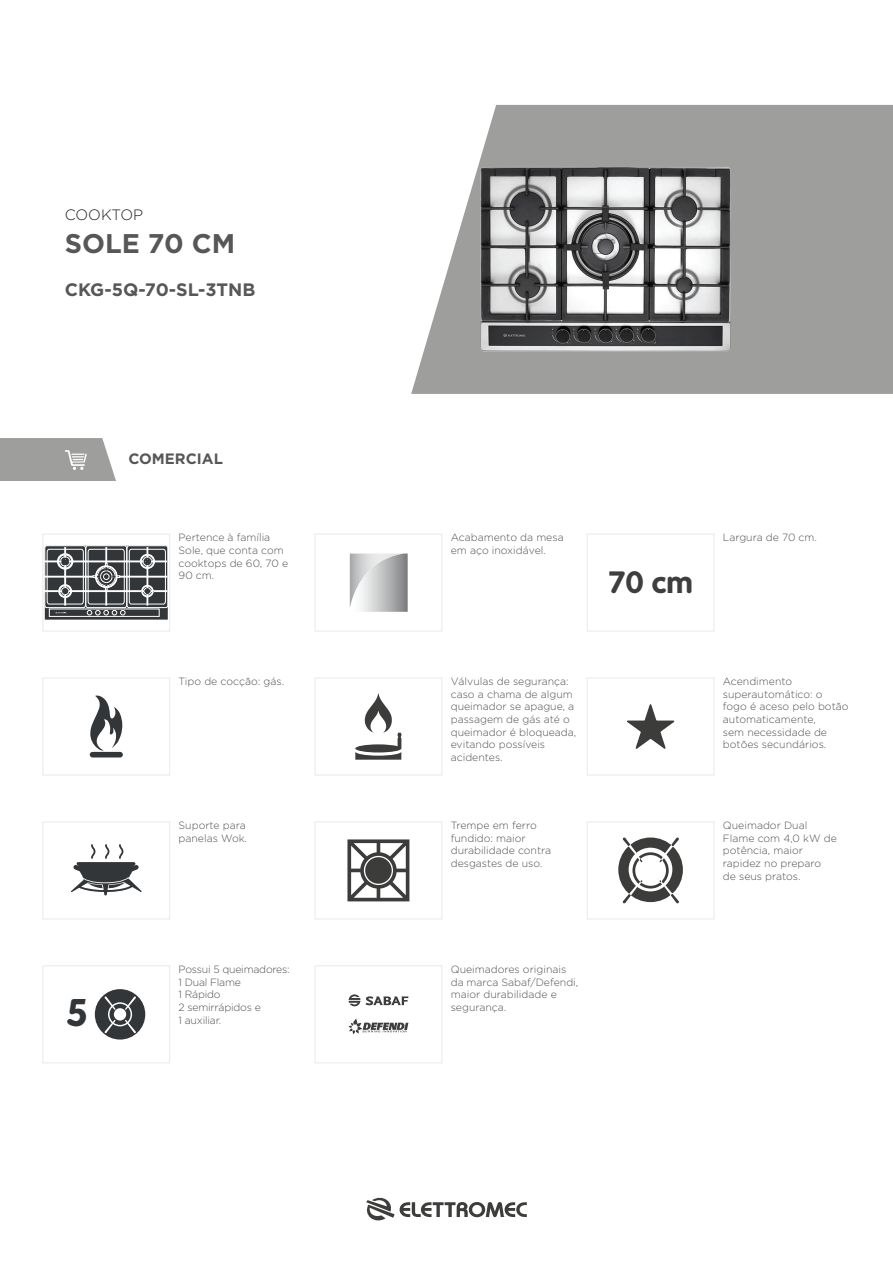
<style>
.page{position:relative;width:893px;height:1263px;background:#fff}
.page>*{position:absolute;margin:0;border:0;box-sizing:border-box;transform-origin:0 0}
.t1{font:700 37.5px "Folks";color:#333638}
.t2{font:700 30px "Folks";color:#3e3e3f}
.t3{font:700 27px "Gotham";color:#575757}
.t4{font:700 18px "Gotham";color:#575757}
.t5{font:700 15px "Gotham";color:#575757}
.t6{font:300 15px "Gotham";letter-spacing:-.005em;color:#231f20}
.texto_icone{font:300 10.5px/12.6px "Gotham";color:#4f5153}
.texto_icone-2{font:300 10.5px/12.6px "Gotham";letter-spacing:-.02em;color:#4f5153}
</style>
<div class="page">
<svg style="left:411px;top:105px;width:482px;height:289px;background:#ababa9"></svg>
<svg style="left:0;top:438px;width:116px;height:43px;background:#a6a6a4"></svg>
<svg style="left:366px;top:1197px;width:161px;height:24px"></svg>
<svg style="left:90px;top:695px;width:33px;height:56px"></svg>
<div style="left:90px;top:752px;width:33px;height:5px;background:#333638;border-radius:3px"></div>
<div style="left:43px;top:678px;width:127px;height:97px;border:1px solid #e8e9e7"></div>
<svg style="left:355px;top:693px;width:47px;height:67px"></svg>
<div style="left:315px;top:678px;width:127px;height:97px;border:1px solid #e8e9e7"></div>
<svg style="left:71px;top:844px;width:71px;height:52px"></svg>
<div style="left:43px;top:821px;width:127px;height:98px;border:1px solid #e8e9e7"></div>
<svg style="left:347px;top:839px;width:62px;height:62px"></svg>
<div style="left:315px;top:821px;width:127px;height:98px;border:1px solid #e8e9e7"></div>
<div style="left:95px;top:989px;width:50px;height:50px;background:#333638;border-radius:50%"></div>
<svg style="left:104px;top:996px;width:32px;height:37px"></svg>
<div style="left:43px;top:965px;width:127px;height:98px;border:1px solid #e8e9e7"></div>
<svg style="left:618px;top:837px;width:65px;height:66px"></svg>
<div style="left:587px;top:821px;width:127px;height:98px;border:1px solid #e8e9e7"></div>
<svg style="left:361px;top:553px;width:47px;height:59px"></svg>
<img style="left:350px;top:553px;width:53px;height:55px">
<div style="left:315px;top:534px;width:127px;height:97px;border:1px solid #e8e9e7"></div>
<div style="left:587px;top:534px;width:127px;height:97px;border:1px solid #e8e9e7"></div>
<svg style="left:627px;top:704px;width:47px;height:45px"></svg>
<div style="left:587px;top:678px;width:127px;height:97px;border:1px solid #e8e9e7"></div>
<svg style="left:348px;top:994px;width:60px;height:13px"></svg>
<svg style="left:348px;top:1019px;width:60px;height:15px"></svg>
<div style="left:315px;top:965px;width:127px;height:98px;border:1px solid #e8e9e7"></div>
<svg style="left:45px;top:545px;width:123px;height:75px;background:#6e7072"></svg>
<div style="left:43px;top:534px;width:127px;height:97px;border:1px solid #e8e9e7"></div>
<img style="left:467px;top:161px;width:277px;height:196px">
<p class="t6" style="left:65px;top:207px;width:80px">COOKTOP</p>
<p class="t3" style="left:65px;top:227px;width:172px">SOLE 70 CM</p>
<p class="t4" style="left:65px;top:279px;width:192px">CKG-5Q-70-SL-3TNB</p>
<p class="t1" style="left:66px;top:991px;width:23px">5</p>
<h3 class="t5" style="left:128px;top:450px;width:96px">COMERCIAL</h3>
<p class="texto_icone" style="left:179px;top:531px;width:111px">Pertence à família<br>Sole, que conta com cooktops de 60, 70 e<br>90 cm.</p>
<p class="texto_icone" style="left:451px;top:531px;width:114px">Acabamento da mesa em aço inoxidável.</p>
<p class="texto_icone" style="left:179px;top:675px;width:107px">Tipo de cocção: gás.</p>
<p class="texto_icone" style="left:451px;top:675px;width:127px">Válvulas de segurança: caso a chama de algum queimador se apague, a passagem de gás até o queimador é bloqueada, evitando possíveis acidentes.</p>
<p class="texto_icone" style="left:179px;top:819px;width:70px">Suporte para panelas Wok.</p>
<p class="texto_icone" style="left:451px;top:819px;width:102px">Trempe em ferro fundido: maior durabilidade contra desgastes de uso.</p>
<p class="t2" style="left:609px;top:565px;width:87px">70 cm</p>
<p class="texto_icone" style="left:723px;top:531px;width:96px">Largura de 70 cm.</p>
<p class="texto_icone" style="left:723px;top:675px;width:127px">Acendimento superautomático: o fogo é aceso pelo botão automaticamente,<br>sem necessidade de botões secundários.</p>
<p class="texto_icone" style="left:723px;top:819px;width:115px">Queimador Dual<br>Flame com 4,0 kW de potência, maior rapidez no preparo de seus pratos.</p>
<p class="texto_icone-2" style="left:179px;top:963px;width:113px">Possui 5 queimadores:<br>1 Dual Flame<br>1 Rápido<br>2 semirrápidos e<br>1 auxiliar.</p>
<p class="texto_icone" style="left:451px;top:963px;width:129px">Queimadores originais da marca Sabaf/Defendi, maior durabilidade e segurança.</p>
</div>
